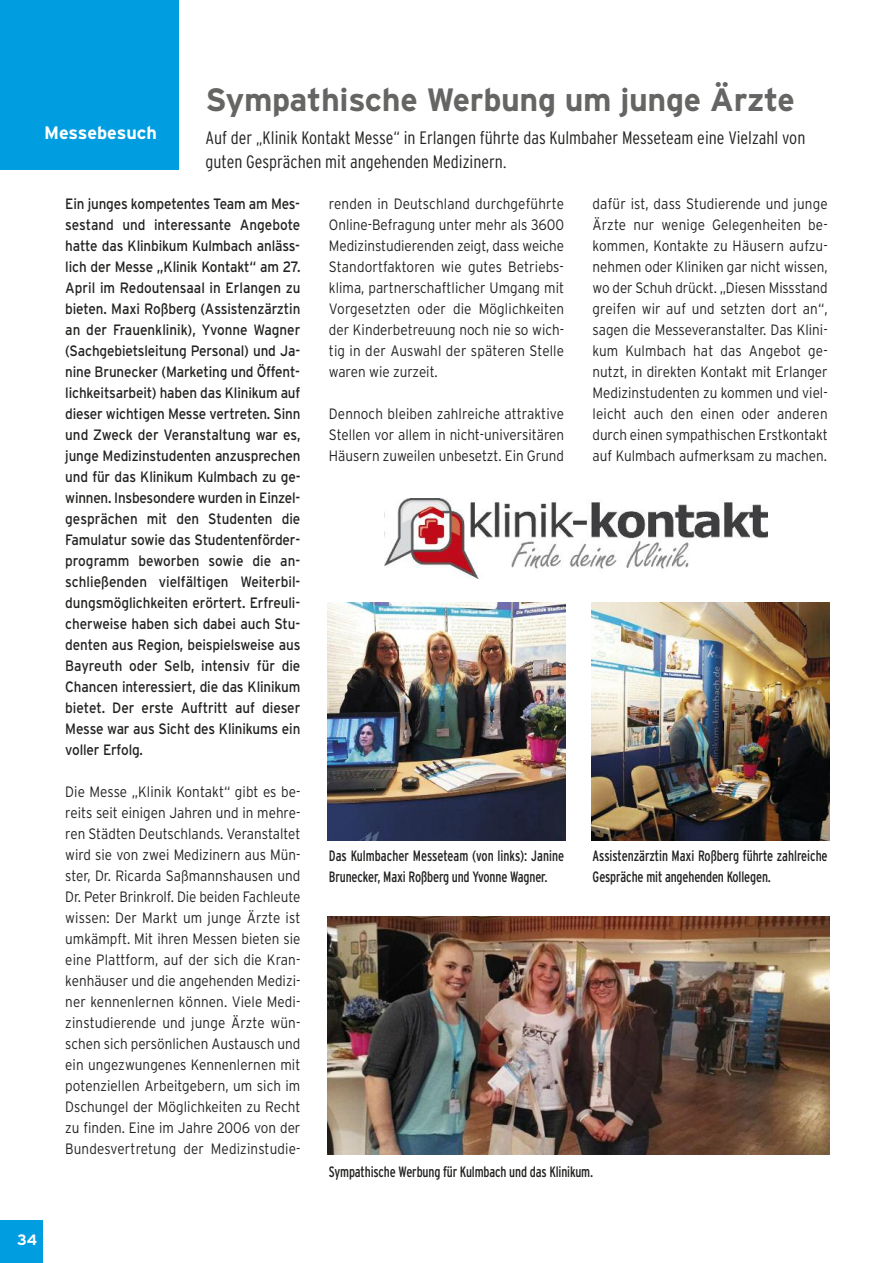
<style>
.page{position:relative;width:893px;height:1263px;background:#fff}
.page>*{position:absolute;margin:0;border:0;box-sizing:border-box;transform-origin:0 0}
.t1{font:700 32.25px "Interstate";letter-spacing:-.01em;color:#656564}
.t2{font:300 condensed 18px/24px "Interstate";color:#222221}
.t3{font:700 18px "Interstate";color:#fff}
.t4{font:300 15px/21px "Interstate";color:#222221;text-align:justify;scale:.9 1}
.t5{font:15px/21px "Interstate";letter-spacing:-.01em;color:#222221;text-align:justify;scale:.9 1}
.t6{font:condensed 15px/21px "Interstate";letter-spacing:-.01em;color:#222221;scale:.9 1}
.t7{font:700 15px "Interstate";color:#fff}
</style>
<div class="page">
<div style="left:0;top:1220px;width:43px;height:43px;background:#009de0"></div>
<div style="left:0;top:0;width:179px;height:170px;background:#009de0"></div>
<img style="left:327px;top:602px;width:239px;height:238px">
<img style="left:591px;top:602px;width:238px;height:238px">
<img style="left:327px;top:917px;width:502px;height:238px">
<img style="left:384px;top:498px;width:383px;height:80px">
<h1 class="t1" style="left:206px;top:81px;width:591px">Sympathische Werbung um junge Ärzte</h1>
<p class="t2" style="left:206px;top:126px;width:601px">Auf der „Klinik Kontakt Messe“ in Erlangen führte das Kulmbaher Messeteam eine Vielzahl von guten Gesprächen mit angehenden Medizinern.</p>
<p class="t4" style="left:593px;top:193px;width:263px">dafür ist, dass Studierende und junge Ärzte nur wenige Gelegenheiten be&shy;kommen, Kontakte zu Häusern aufzu&shy;nehmen oder Kliniken gar nicht wissen, wo der Schuh drückt. „Diesen Missstand greifen wir auf und setzten dort an“, sagen die Messeveranstalter. Das Klini&shy;kum Kulmbach hat das Angebot ge&shy;nutzt, in direkten Kontakt mit Erlanger Medizinstudenten zu kommen und viel&shy;leicht auch den einen oder anderen durch einen sympathischen Erstkontakt auf Kulmbach aufmerksam zu machen.</p>
<p class="t3" style="left:44px;top:122px;width:115px">Messebesuch</p>
<p class="t5" style="left:65px;top:193px;width:263px">Ein junges kompetentes Team am Mes&shy;sestand und interessante Angebote hatte das Klinbikum Kulmbach anläss&shy;lich der Messe „Klinik Kontakt“ am 27.<br>April im Redoutensaal in Erlangen zu bieten. Maxi Roßberg (Assistenzärztin an der Frauenklinik), Yvonne Wagner (Sachgebietsleitung Personal) und Ja&shy;nine Brunecker (Marketing und Öffent&shy;lichkeitsarbeit) haben das Klinikum auf dieser wichtigen Messe vertreten. Sinn und Zweck der Veranstaltung war es, junge Medizinstudenten anzusprechen und für das Klinikum Kulmbach zu ge&shy;winnen. Insbesondere wurden in Einzel&shy;gesprächen mit den Studenten die Famulatur sowie das Studentenförder&shy;programm beworben sowie die an&shy;schließenden vielfältigen Weiterbil&shy;dungsmöglichkeiten erörtert. Erfreuli&shy;cherweise haben sich dabei auch Stu&shy;denten aus Region, beispielsweise aus Bayreuth oder Selb, intensiv für die Chancen interessiert, die das Klinikum bietet. Der erste Auftritt auf dieser Messe war aus Sicht des Klinikums ein voller Erfolg.</p>
<p class="t4" style="left:65px;top:781px;width:263px">Die Messe „Klinik Kontakt“ gibt es be&shy;reits seit einigen Jahren und in mehre&shy;ren Städten Deutschlands. Veranstaltet wird sie von zwei Medizinern aus Mün&shy;ster, Dr. Ricarda Saßmannshausen und Dr. Peter Brinkrolf. Die beiden Fachleute wissen: Der Markt um junge Ärzte ist umkämpft. Mit ihren Messen bieten sie eine Plattform, auf der sich die Kran&shy;kenhäuser und die angehenden Medizi&shy;ner kennenlernen können. Viele Medi&shy;zinstudierende und junge Ärzte wün&shy;schen sich persönlichen Austausch und ein ungezwungenes Kennenlernen mit potenziellen Arbeitgebern, um sich im Dschungel der Möglichkeiten zu Recht zu finden. Eine im Jahre 2006 von der Bundesvertretung der Medizinstudie-</p>
<p class="t4" style="left:329px;top:193px;width:263px">renden in Deutschland durchgeführte Online-Befragung unter mehr als 3600<br>Medizinstudierenden zeigt, dass weiche Standortfaktoren wie gutes Betriebs&shy;klima, partnerschaftlicher Umgang mit Vorgesetzten oder die Möglichkeiten der Kinderbetreuung noch nie so wich&shy;tig in der Auswahl der späteren Stelle waren wie zurzeit.</p>
<p class="t4" style="left:329px;top:403px;width:263px">Dennoch bleiben zahlreiche attraktive Stellen vor allem in nicht-universitären Häusern zuweilen unbesetzt. Ein Grund</p>
<p class="t6" style="left:329px;top:845px;width:263px">Das Kulmbacher Messeteam (von links): Janine<br>Brunecker, Maxi Roßberg und Yvonne Wagner.</p>
<p class="t6" style="left:593px;top:845px;width:263px">Assistenzärztin Maxi Roßberg führte zahlreiche<br>Gespräche mit angehenden Kollegen.</p>
<p class="t6" style="left:329px;top:1161px;width:295px">Sympathische Werbung für Kulmbach und das Klinikum.</p>
<p class="t7" style="left:17px;top:1231px;width:22px">34</p>
</div>
